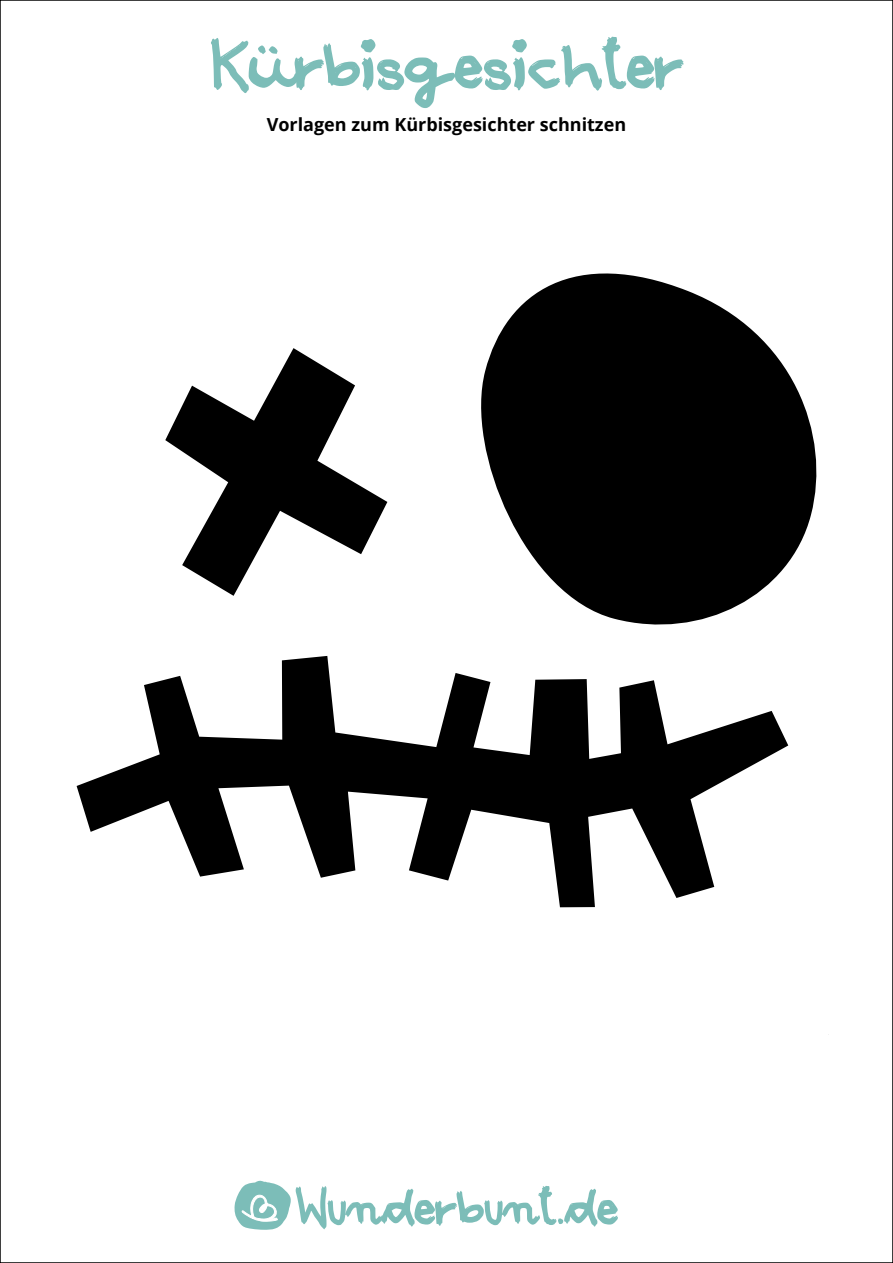
<style>
.page{position:relative;width:893px;height:1263px;background:#fff}
.page>*{position:absolute;margin:0;border:0;box-sizing:border-box;transform-origin:0 0}
.t1{font:72px "Wunderbunt";color:#7cbdb8}
.t2{font:53.85px "Wunderbunt";color:#7cbdb8}
.t3{font:700 18px "Open Sans";color:#000}
</style>
<div class="page">
<svg style="left:234px;top:1180px;width:57px;height:50px"></svg>
<svg style="left:165px;top:348px;width:222px;height:248px"></svg>
<svg style="left:481px;top:273px;width:336px;height:352px;fill:#000"></svg>
<svg style="left:77px;top:656px;width:711px;height:251px"></svg>
<h1 class="t1" style="left:210px;top:37px;width:473px">Kürbisgesichter</h1>
<p class="t3" style="left:267px;top:118px;width:361px">Vorlagen zum Kürbisgesichter schnitzen</p>
<h2 class="t2" style="left:295px;top:1186px;width:325px">Wunderbunt.de</h2>
</div>
